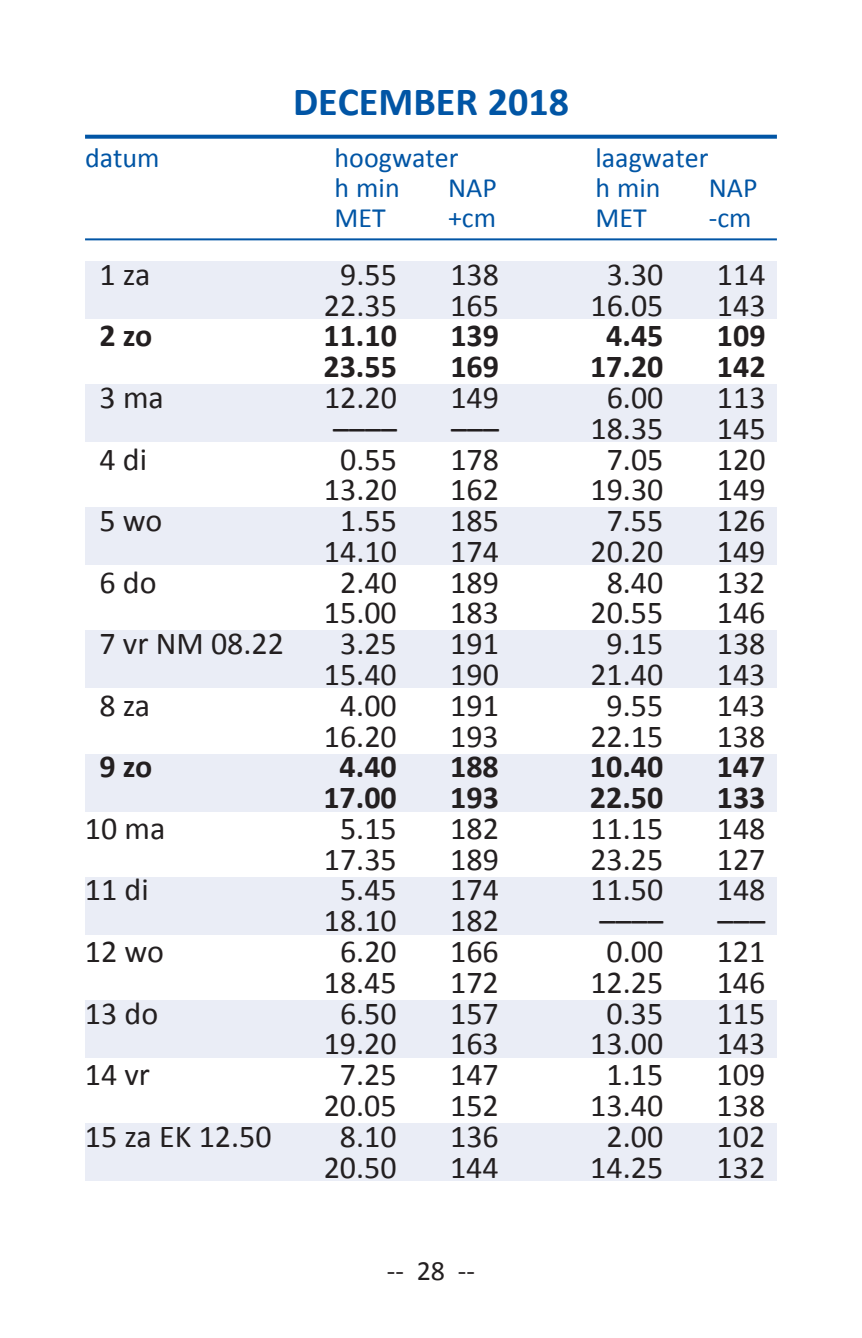
<style>
.page{position:relative;width:862px;height:1338px;background:#fff}
.page>*{position:absolute;margin:0;border:0;box-sizing:border-box;transform-origin:0 0}
.t1{font:700 40px "Calibri";color:#0155a5}
.t2{font:32px "Calibri";color:#231f20}
.t3{font:700 32px "Calibri";color:#231f20}
.t4{font:28px "Calibri";color:#0155a5}
.t5{font:28px "Calibri";color:#231f20}
</style>
<div class="page">
<div style="left:85px;top:261px;width:692px;height:58px;background:#eaedf6"></div>
<div style="left:85px;top:384px;width:692px;height:58px;background:#eaedf6"></div>
<div style="left:85px;top:507px;width:692px;height:58px;background:#eaedf6"></div>
<div style="left:85px;top:630px;width:692px;height:58px;background:#eaedf6"></div>
<div style="left:85px;top:754px;width:692px;height:57px;background:#eaedf6"></div>
<div style="left:85px;top:877px;width:692px;height:58px;background:#eaedf6"></div>
<div style="left:85px;top:1000px;width:692px;height:58px;background:#eaedf6"></div>
<div style="left:85px;top:1123px;width:692px;height:58px;background:#eaedf6"></div>
<svg style="left:85px;top:135px;width:692px;height:4px;background:#1461ab"></svg>
<hr style="left:85px;top:238px;width:692px;height:2px;background:#0155a5">
<p class="t1" style="left:293px;top:73px;width:277px">DECEMBER 2018</p>
<p class="t4" style="left:85px;top:140px;width:76px">datum</p>
<p class="t4" style="left:334px;top:140px;width:125px">hoogwater</p>
<p class="t4" style="left:595px;top:140px;width:114px">laagwater</p>
<p class="t4" style="left:334px;top:170px;width:67px">h min</p>
<p class="t4" style="left:448px;top:170px;width:50px">NAP</p>
<p class="t4" style="left:595px;top:170px;width:67px">h min</p>
<p class="t4" style="left:709px;top:170px;width:50px">NAP</p>
<p class="t4" style="left:334px;top:200px;width:53px">MET</p>
<p class="t4" style="left:448px;top:200px;width:50px">+cm</p>
<p class="t4" style="left:595px;top:200px;width:53px">MET</p>
<p class="t4" style="left:709px;top:200px;width:44px">-cm</p>
<p class="t2" style="left:100px;top:254px;width:52px">1 za</p>
<p class="t2" style="left:340px;top:254px;width:58px">9.55</p>
<p class="t2" style="left:450px;top:254px;width:50px">138</p>
<p class="t2" style="left:607px;top:254px;width:58px">3.30</p>
<p class="t2" style="left:717px;top:254px;width:50px">114</p>
<p class="t2" style="left:324px;top:285px;width:74px">22.35</p>
<p class="t2" style="left:450px;top:285px;width:50px">165</p>
<p class="t2" style="left:590px;top:285px;width:74px">16.05</p>
<p class="t2" style="left:717px;top:285px;width:50px">143</p>
<p class="t3" style="left:99px;top:313px;width:54px">2 zo</p>
<p class="t3" style="left:323px;top:313px;width:75px">11.10</p>
<p class="t3" style="left:450px;top:313px;width:50px">139</p>
<p class="t3" style="left:606px;top:313px;width:59px">4.45</p>
<p class="t3" style="left:717px;top:313px;width:50px">109</p>
<p class="t3" style="left:323px;top:344px;width:75px">23.55</p>
<p class="t3" style="left:450px;top:344px;width:50px">169</p>
<p class="t3" style="left:590px;top:344px;width:75px">17.20</p>
<p class="t3" style="left:717px;top:344px;width:50px">142</p>
<p class="t2" style="left:100px;top:377px;width:66px">3 ma</p>
<p class="t2" style="left:324px;top:377px;width:74px">12.20</p>
<p class="t2" style="left:450px;top:377px;width:50px">149</p>
<p class="t2" style="left:607px;top:377px;width:58px">6.00</p>
<p class="t2" style="left:717px;top:377px;width:50px">113</p>
<p class="t2" style="left:333px;top:408px;width:65px">––––</p>
<p class="t2" style="left:451px;top:408px;width:49px">–––</p>
<p class="t2" style="left:590px;top:408px;width:74px">18.35</p>
<p class="t2" style="left:717px;top:408px;width:50px">145</p>
<p class="t2" style="left:100px;top:439px;width:49px">4 di</p>
<p class="t2" style="left:340px;top:439px;width:58px">0.55</p>
<p class="t2" style="left:450px;top:439px;width:50px">178</p>
<p class="t2" style="left:607px;top:439px;width:58px">7.05</p>
<p class="t2" style="left:717px;top:439px;width:50px">120</p>
<p class="t2" style="left:324px;top:470px;width:74px">13.20</p>
<p class="t2" style="left:450px;top:470px;width:50px">162</p>
<p class="t2" style="left:590px;top:470px;width:74px">19.30</p>
<p class="t2" style="left:717px;top:470px;width:50px">149</p>
<p class="t2" style="left:99px;top:501px;width:64px">5 wo</p>
<p class="t2" style="left:340px;top:501px;width:58px">1.55</p>
<p class="t2" style="left:450px;top:501px;width:50px">185</p>
<p class="t2" style="left:607px;top:501px;width:58px">7.55</p>
<p class="t2" style="left:717px;top:501px;width:50px">126</p>
<p class="t2" style="left:324px;top:531px;width:74px">14.10</p>
<p class="t2" style="left:450px;top:531px;width:50px">174</p>
<p class="t2" style="left:590px;top:531px;width:74px">20.20</p>
<p class="t2" style="left:717px;top:531px;width:50px">149</p>
<p class="t2" style="left:99px;top:562px;width:59px">6 do</p>
<p class="t2" style="left:340px;top:562px;width:58px">2.40</p>
<p class="t2" style="left:450px;top:562px;width:50px">189</p>
<p class="t2" style="left:606px;top:562px;width:58px">8.40</p>
<p class="t2" style="left:717px;top:562px;width:50px">132</p>
<p class="t2" style="left:324px;top:593px;width:74px">15.00</p>
<p class="t2" style="left:450px;top:593px;width:50px">183</p>
<p class="t2" style="left:590px;top:593px;width:74px">20.55</p>
<p class="t2" style="left:717px;top:593px;width:50px">146</p>
<p class="t2" style="left:99px;top:624px;width:186px">7 vr NM 08.22</p>
<p class="t2" style="left:340px;top:624px;width:58px">3.25</p>
<p class="t2" style="left:450px;top:624px;width:50px">191</p>
<p class="t2" style="left:606px;top:624px;width:58px">9.15</p>
<p class="t2" style="left:717px;top:624px;width:50px">138</p>
<p class="t2" style="left:324px;top:655px;width:74px">15.40</p>
<p class="t2" style="left:450px;top:655px;width:50px">190</p>
<p class="t2" style="left:590px;top:655px;width:74px">21.40</p>
<p class="t2" style="left:717px;top:655px;width:50px">143</p>
<p class="t2" style="left:99px;top:685px;width:52px">8 za</p>
<p class="t2" style="left:340px;top:685px;width:58px">4.00</p>
<p class="t2" style="left:450px;top:685px;width:50px">191</p>
<p class="t2" style="left:606px;top:685px;width:58px">9.55</p>
<p class="t2" style="left:717px;top:685px;width:50px">143</p>
<p class="t2" style="left:324px;top:716px;width:74px">16.20</p>
<p class="t2" style="left:450px;top:716px;width:50px">193</p>
<p class="t2" style="left:590px;top:716px;width:74px">22.15</p>
<p class="t2" style="left:717px;top:716px;width:50px">138</p>
<p class="t3" style="left:99px;top:744px;width:54px">9 zo</p>
<p class="t3" style="left:339px;top:744px;width:59px">4.40</p>
<p class="t3" style="left:450px;top:744px;width:50px">188</p>
<p class="t3" style="left:590px;top:744px;width:75px">10.40</p>
<p class="t3" style="left:717px;top:744px;width:50px">147</p>
<p class="t3" style="left:323px;top:775px;width:75px">17.00</p>
<p class="t3" style="left:450px;top:775px;width:50px">193</p>
<p class="t3" style="left:590px;top:775px;width:75px">22.50</p>
<p class="t3" style="left:717px;top:775px;width:50px">133</p>
<p class="t2" style="left:85px;top:808px;width:82px">10 ma</p>
<p class="t2" style="left:340px;top:808px;width:58px">5.15</p>
<p class="t2" style="left:450px;top:808px;width:50px">182</p>
<p class="t2" style="left:590px;top:808px;width:74px">11.15</p>
<p class="t2" style="left:717px;top:808px;width:50px">148</p>
<p class="t2" style="left:324px;top:839px;width:74px">17.35</p>
<p class="t2" style="left:450px;top:839px;width:50px">189</p>
<p class="t2" style="left:590px;top:839px;width:74px">23.25</p>
<p class="t2" style="left:717px;top:839px;width:50px">127</p>
<p class="t2" style="left:85px;top:870px;width:65px">11 di</p>
<p class="t2" style="left:340px;top:870px;width:58px">5.45</p>
<p class="t2" style="left:450px;top:870px;width:50px">174</p>
<p class="t2" style="left:590px;top:870px;width:74px">11.50</p>
<p class="t2" style="left:717px;top:870px;width:50px">148</p>
<p class="t2" style="left:324px;top:901px;width:74px">18.10</p>
<p class="t2" style="left:450px;top:901px;width:50px">182</p>
<p class="t2" style="left:599px;top:901px;width:65px">––––</p>
<p class="t2" style="left:717px;top:901px;width:49px">–––</p>
<p class="t2" style="left:85px;top:932px;width:81px">12 wo</p>
<p class="t2" style="left:340px;top:932px;width:58px">6.20</p>
<p class="t2" style="left:450px;top:932px;width:50px">166</p>
<p class="t2" style="left:606px;top:932px;width:58px">0.00</p>
<p class="t2" style="left:716px;top:932px;width:50px">121</p>
<p class="t2" style="left:324px;top:962px;width:74px">18.45</p>
<p class="t2" style="left:450px;top:962px;width:50px">172</p>
<p class="t2" style="left:590px;top:962px;width:74px">12.25</p>
<p class="t2" style="left:716px;top:962px;width:50px">146</p>
<p class="t2" style="left:85px;top:993px;width:75px">13 do</p>
<p class="t2" style="left:340px;top:993px;width:58px">6.50</p>
<p class="t2" style="left:450px;top:993px;width:50px">157</p>
<p class="t2" style="left:606px;top:993px;width:58px">0.35</p>
<p class="t2" style="left:716px;top:993px;width:50px">115</p>
<p class="t2" style="left:324px;top:1024px;width:74px">19.20</p>
<p class="t2" style="left:450px;top:1024px;width:50px">163</p>
<p class="t2" style="left:590px;top:1024px;width:74px">13.00</p>
<p class="t2" style="left:716px;top:1024px;width:50px">143</p>
<p class="t2" style="left:85px;top:1055px;width:67px">14 vr</p>
<p class="t2" style="left:340px;top:1055px;width:58px">7.25</p>
<p class="t2" style="left:450px;top:1055px;width:50px">147</p>
<p class="t2" style="left:606px;top:1055px;width:58px">1.15</p>
<p class="t2" style="left:716px;top:1055px;width:50px">109</p>
<p class="t2" style="left:324px;top:1085px;width:74px">20.05</p>
<p class="t2" style="left:450px;top:1085px;width:50px">152</p>
<p class="t2" style="left:590px;top:1085px;width:74px">13.40</p>
<p class="t2" style="left:716px;top:1085px;width:50px">138</p>
<p class="t2" style="left:85px;top:1116px;width:188px">15 za EK 12.50</p>
<p class="t2" style="left:340px;top:1116px;width:58px">8.10</p>
<p class="t2" style="left:450px;top:1116px;width:50px">136</p>
<p class="t2" style="left:606px;top:1116px;width:58px">2.00</p>
<p class="t2" style="left:716px;top:1116px;width:50px">102</p>
<p class="t2" style="left:324px;top:1147px;width:74px">20.50</p>
<p class="t2" style="left:450px;top:1147px;width:50px">144</p>
<p class="t2" style="left:590px;top:1147px;width:74px">14.25</p>
<p class="t2" style="left:716px;top:1147px;width:50px">132</p>
<p class="t5" style="left:387px;top:1253px;width:89px">-- 28 --</p>
</div>
